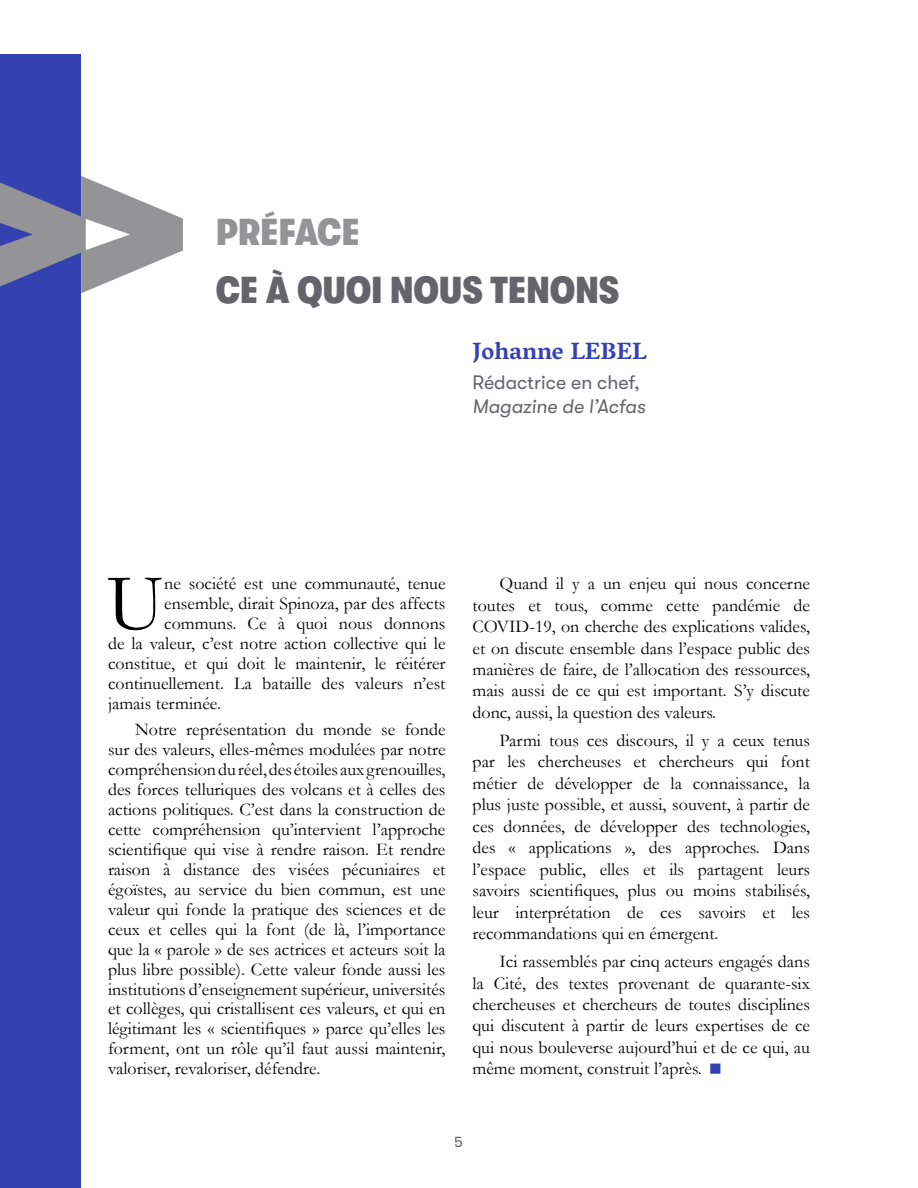
<style>
.page{position:relative;width:918px;height:1188px;background:#fff}
.page>*{position:absolute;margin:0;border:0;box-sizing:border-box;transform-origin:0 0}
.t1{font:700 212.7px "Roboto";color:#949497}
.Corps_de_texte_1er_p{font:81.45px "Garamond";color:#000}
.Chapitre_TITRE{font:900 condensed 37.5px "GT Walsheim";letter-spacing:.01em;color:#64646a}
.Chapitre_TITRE_Direc{font:900 condensed 37.5px "GT Walsheim";letter-spacing:.01em;color:#949497}
.Chapitre_Auteurs{font:700 24px "Vesper Libre";color:#3442b0}
.Chapître_Auteurs_fon{font:19.5px/23.4px "GT Walsheim";color:#64646a}
.CORPS_DE_TEXTE{font:18px/21.5px "Garamond";color:#000;text-align:justify}
.Corps_de_texte_1er_p-2{font:18px "Garamond";color:#000}
.t2{font:15px "GT Walsheim";color:#64646a}
.s1{font-style:italic}
</style>
<div class="page">
<div style="left:0;top:54px;width:81px;height:1134px;background:#3442b0"></div>
<svg style="left:0;top:176px;width:183px;height:118px"></svg>
<h1 class="t1" style="left:-23px;top:74px;width:209px">&gt;&gt;</h1>
<p class="Chapitre_TITRE_Direc" style="left:216px;top:211px;width:145px">PRÉFACE</p>
<p class="Chapitre_TITRE" style="left:216px;top:269px;width:405px">CE À QUOI NOUS TENONS</p>
<p class="Chapitre_Auteurs" style="left:472px;top:337px;width:176px">Johanne LEBEL</p>
<p class="Chapître_Auteurs_fon" style="left:472px;top:371px;width:174px">Rédactrice en chef,<br><span class="s1">Magazine de l’Acfas</span></p>
<p class="Corps_de_texte_1er_p" style="left:107px;top:549px;width:59px">U</p>
<p class="Corps_de_texte_1er_p-2" style="left:164px;top:572px;width:283px">ne société est une communauté, tenue</p>
<p class="Corps_de_texte_1er_p-2" style="left:164px;top:591px;width:283px">ensemble, dirait Spinoza, par des affects</p>
<p class="Corps_de_texte_1er_p-2" style="left:164px;top:611px;width:283px">communs. Ce à quoi nous donnons</p>
<p class="Corps_de_texte_1er_p-2" style="left:108px;top:631px;width:339px">de la valeur, c’est notre action collective qui le</p>
<p class="Corps_de_texte_1er_p-2" style="left:108px;top:651px;width:339px">constitue, et qui doit le maintenir, le réitérer</p>
<p class="Corps_de_texte_1er_p-2" style="left:108px;top:671px;width:339px">continuellement. La bataille des valeurs n’est</p>
<p class="Corps_de_texte_1er_p-2" style="left:108px;top:691px;width:115px">jamais terminée.</p>
<p class="CORPS_DE_TEXTE" style="left:108px;top:719px;width:339px;line-height:20px;text-indent:27px">Notre représentation du monde se fonde sur des valeurs, elles-mêmes modulées par notre compréhension du réel, des étoiles aux grenouilles, des forces telluriques des volcans et à celles des actions politiques. C’est dans la construction de cette compréhension qu’intervient l’approche scientifique qui vise à rendre raison. Et rendre raison à distance des visées pécuniaires et égoïstes, au service du bien commun, est une valeur qui fonde la pratique des sciences et de ceux et celles qui la font (de là, l’importance que la « parole » de ses actrices et acteurs soit la plus libre possible). Cette valeur fonde aussi les institutions d’enseignement supérieur, universités et collèges, qui cristallisent ces valeurs, et qui en légitimant les « scientifiques » parce qu’elles les forment, ont un rôle qu’il faut aussi maintenir, valoriser, revaloriser, défendre.</p>
<p class="CORPS_DE_TEXTE" style="left:472px;top:572px;width:339px;text-indent:27px">Quand il y a un enjeu qui nous concerne toutes et tous, comme cette pandémie de COVID-19, on cherche des explications valides, et on discute ensemble dans l’espace public des manières de faire, de l’allocation des ressources, mais aussi de ce qui est important. S’y discute donc, aussi, la question des valeurs.</p>
<p class="CORPS_DE_TEXTE" style="left:472px;top:729px;width:339px;text-indent:27px">Parmi tous ces discours, il y a ceux tenus par les chercheuses et chercheurs qui font métier de développer de la connaissance, la plus juste possible, et aussi, souvent, à partir de ces données, de développer des technologies, des « applications », des approches. Dans l’espace public, elles et ils partagent leurs savoirs scientifiques, plus ou moins stabilisés, leur interprétation de ces savoirs et les recommandations qui en émergent.</p>
<p class="CORPS_DE_TEXTE" style="left:472px;top:950px;width:339px;text-indent:27px">Ici rassemblés par cinq acteurs engagés dans la Cité, des textes provenant de quarante-six chercheuses et chercheurs de toutes disciplines qui discutent à partir de leurs expertises de ce qui nous bouleverse aujourd’hui et de ce qui, au même moment, construit l’après.</p>
<p class="t2" style="left:455px;top:1133px;width:10px">5</p>
</div>
